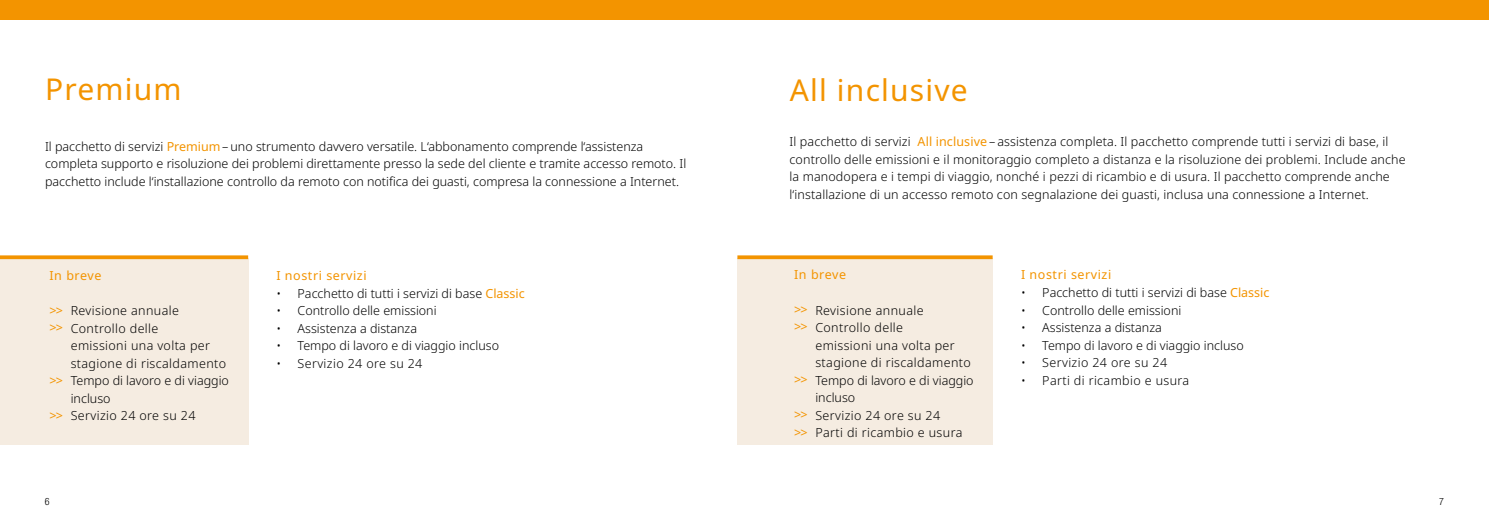
<style>
.page{position:relative;width:1489px;height:525px;background:#fff}
.page>*{position:absolute;margin:0;border:0;box-sizing:border-box;transform-origin:0 0}
.t1{font:30px "Noto Sans";letter-spacing:.04em;color:#f39400}
.t2{font:300 12.5px/17.5px "Noto Sans";letter-spacing:.01em;color:#000}
.t3{font:300 12.5px/17.5px "Noto Sans";letter-spacing:.03em;color:#000}
.t4{font:12.5px "Noto Sans";letter-spacing:.045em;color:#f39400}
.t5{font:300 condensed 10px "Helvetica Neue";color:#000}
.s1{font-weight:400;color:#f39400}
</style>
<div class="page">
<div style="left:0;top:258px;width:248px;height:187px;background:#f5ece1"></div>
<svg style="left:0;top:255px;width:248px;height:4px"></svg>
<div style="left:737px;top:258px;width:255px;height:187px;background:#f5ece1"></div>
<svg style="left:737px;top:255px;width:255px;height:4px"></svg>
<div style="left:0;top:0;width:1488px;height:19px;background:#f39400"></div>
<h1 class="t1" style="left:45px;top:68px;width:138px">Premium</h1>
<h1 class="t1" style="left:789px;top:69px;width:180px">All inclusive</h1>
<p class="t2" style="left:45px;top:138px;width:642px">Il pacchetto di servizi <span class="s1">Premium</span>– uno strumento davvero versatile. L‘abbonamento comprende l‘assistenza completa supporto e risoluzione dei problemi direttamente presso la sede del cliente e tramite accesso remoto. Il pacchetto include l‘installazione controllo da remoto con notifica dei guasti, compresa la connessione a Internet.</p>
<p class="t4" style="left:49px;top:267px;width:53px">In breve</p>
<p class="t3" style="left:49px;top:302px;width:131px"><span class="s1">&gt;&gt;</span> Revisione annuale <span class="s1">&gt;&gt;</span> Controllo delle</p>
<p class="t3" style="left:71px;top:337px;width:141px">emissioni una volta per</p>
<p class="t3" style="left:71px;top:355px;width:157px">stagione di riscaldamento</p>
<p class="t2" style="left:49px;top:372px;width:181px"><span class="s1">&gt;&gt;</span> Tempo di lavoro e di viaggio</p>
<p class="t2" style="left:71px;top:390px;width:41px">incluso</p>
<p class="t3" style="left:49px;top:407px;width:148px"><span class="s1">&gt;&gt;</span> Servizio 24 ore su 24</p>
<p class="t4" style="left:276px;top:267px;width:92px">I nostri servizi</p>
<p class="t2" style="left:276px;top:285px;width:250px">• Pacchetto di tutti i servizi di base <span class="s1">Classic</span></p>
<p class="t2" style="left:276px;top:302px;width:162px">• Controllo delle emissioni</p>
<p class="t2" style="left:276px;top:320px;width:142px">• Assistenza a distanza</p>
<p class="t2" style="left:276px;top:337px;width:224px">• Tempo di lavoro e di viaggio incluso</p>
<p class="t3" style="left:276px;top:355px;width:148px">• Servizio 24 ore su 24</p>
<p class="t2" style="left:789px;top:133px;width:617px">Il pacchetto di servizi <span class="s1">All inclusive</span>– assistenza completa. Il pacchetto comprende tutti i servizi di base, il controllo delle emissioni e il monitoraggio completo a distanza e la risoluzione dei problemi. Include anche la manodopera e i tempi di viaggio, nonché i pezzi di ricambio e di usura. Il pacchetto comprende anche l‘installazione di un accesso remoto con segnalazione dei guasti, inclusa una connessione a Internet.</p>
<p class="t4" style="left:794px;top:266px;width:53px">In breve</p>
<p class="t3" style="left:794px;top:301px;width:131px"><span class="s1">&gt;&gt;</span> Revisione annuale <span class="s1">&gt;&gt;</span> Controllo delle</p>
<p class="t3" style="left:815px;top:336px;width:141px">emissioni una volta per</p>
<p class="t3" style="left:815px;top:354px;width:157px">stagione di riscaldamento</p>
<p class="t2" style="left:794px;top:371px;width:181px"><span class="s1">&gt;&gt;</span> Tempo di lavoro e di viaggio</p>
<p class="t2" style="left:815px;top:389px;width:41px">incluso</p>
<p class="t3" style="left:794px;top:406px;width:148px"><span class="s1">&gt;&gt;</span> Servizio 24 ore su 24</p>
<p class="t3" style="left:794px;top:424px;width:170px"><span class="s1">&gt;&gt;</span> Parti di ricambio e usura</p>
<p class="t4" style="left:1020px;top:266px;width:92px">I nostri servizi</p>
<p class="t2" style="left:1020px;top:284px;width:250px">• Pacchetto di tutti i servizi di base <span class="s1">Classic</span></p>
<p class="t2" style="left:1020px;top:301px;width:162px">• Controllo delle emissioni</p>
<p class="t2" style="left:1020px;top:319px;width:142px">• Assistenza a distanza</p>
<p class="t2" style="left:1020px;top:336px;width:224px">• Tempo di lavoro e di viaggio incluso</p>
<p class="t3" style="left:1020px;top:354px;width:148px">• Servizio 24 ore su 24</p>
<p class="t3" style="left:1020px;top:371px;width:170px">• Parti di ricambio e usura</p>
<p class="t5" style="left:45px;top:495px;width:6px">6</p>
<p class="t5" style="left:1438px;top:495px;width:6px">7</p>
</div>
